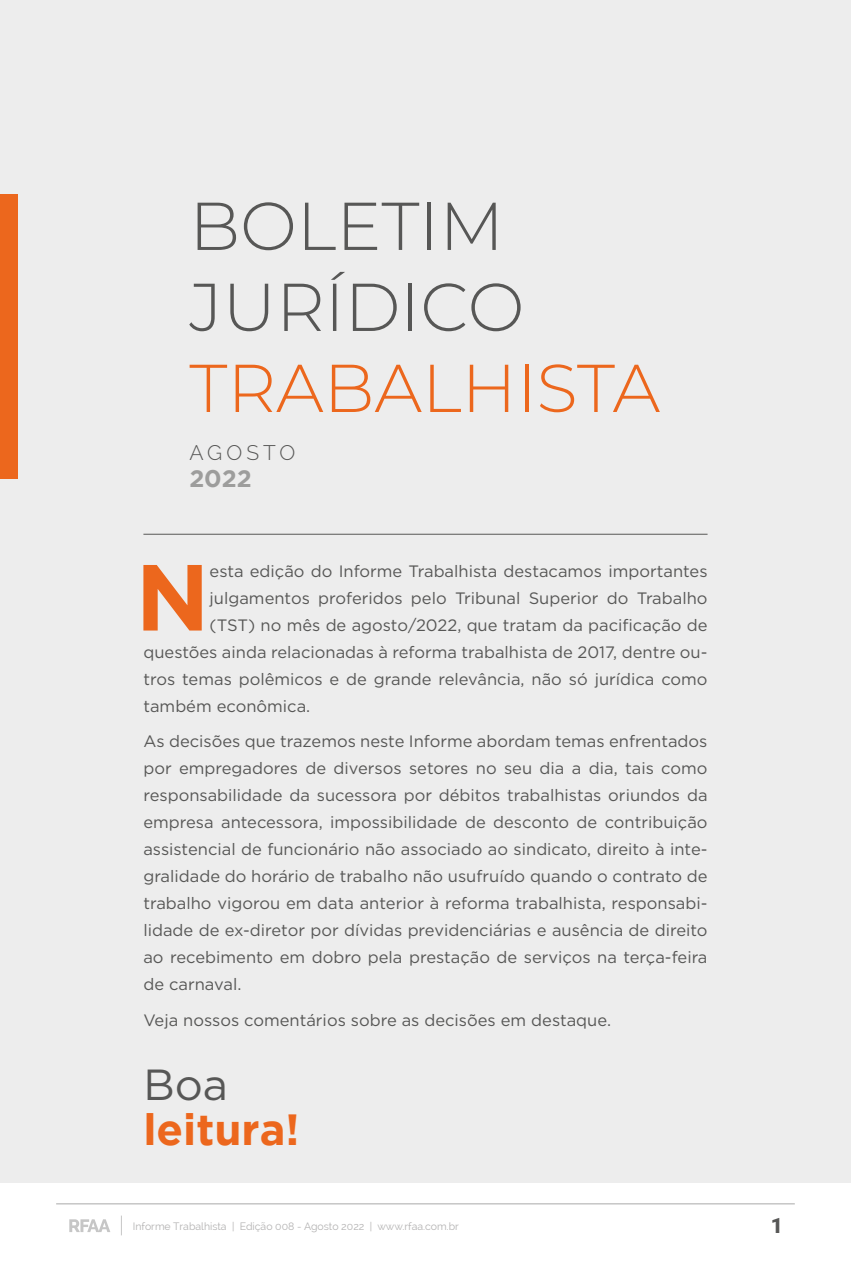
<style>
.page{position:relative;width:851px;height:1276px;background:#fff}
.page>*{position:absolute;margin:0;border:0;box-sizing:border-box;transform-origin:0 0}
.t1{font:700 93.6px "Gotham";color:#ec671d}
.t2{font:300 67.5px/81px "Montserrat";color:#575756}
.t3{font:300 67.5px "Montserrat";color:#ec671d}
.t4{font:700 43.5px "Gotham";color:#ec671d}
.t5{font:43.5px "Gotham";color:#575756}
.t6{font:700 24px "Gotham";color:#9d9d9c}
.t7{font:300 21px "Raleway";letter-spacing:.195em;color:#575756}
.t8{font:900 21px "Roboto";color:#575756}
.t9{font:16.5px/27px "Gotham";color:#575756;text-align:justify}
.t10{font:10.5px "Raleway";color:#b3b2b2}
</style>
<div class="page">
<div style="left:0;top:0;width:850px;height:1182px;background:#ededed"></div>
<div style="left:0;top:194px;width:17px;height:285px;background:#ec671d"></div>
<hr style="left:143px;top:534px;width:564px;height:1px;background:#575756">
<svg style="left:121px;top:1215px;width:1px;height:20px"></svg>
<hr style="left:56px;top:1203px;width:738px;height:1px;background:#c6c6c6">
<svg style="left:69px;top:1219px;width:41px;height:13px"></svg>
<h2 class="t2" style="left:189px;top:183px;width:336px">BOLETIM<br>JURÍDICO</h2>
<h2 class="t3" style="left:189px;top:342px;width:472px">TRABALHISTA</h2>
<p class="t7" style="left:189px;top:440px;width:107px">AGOSTO</p>
<h3 class="t6" style="left:189px;top:464px;width:64px">2022</h3>
<h1 class="t1" style="left:135px;top:543px;width:75px">N</h1>
<p class="t9" style="left:209px;top:557px;width:499px">esta edição do Informe Trabalhista destacamos importantes</p>
<p class="t9" style="left:209px;top:584px;width:499px">julgamentos proferidos pelo Tribunal Superior do Trabalho</p>
<p class="t9" style="left:209px;top:611px;width:499px">(TST) no mês de agosto/2022, que tratam da pacificação de</p>
<p class="t9" style="left:143px;top:638px;width:565px">questões ainda relacionadas à reforma trabalhista de 2017, dentre ou-</p>
<p class="t9" style="left:143px;top:665px;width:565px">tros temas polêmicos e de grande relevância, não só jurídica como</p>
<p class="t9" style="left:143px;top:692px;width:168px">também econômica.</p>
<p class="t9" style="left:143px;top:727px;width:565px">As decisões que trazemos neste Informe abordam temas enfrentados por empregadores de diversos setores no seu dia a dia, tais como responsabilidade da sucessora por débitos trabalhistas oriundos da empresa antecessora, impossibilidade de desconto de contribuição assistencial de funcionário não associado ao sindicato, direito à inte&shy;gralidade do horário de trabalho não usufruído quando o contrato de trabalho vigorou em data anterior à reforma trabalhista, responsabi&shy;lidade de ex-diretor por dívidas previdenciárias e ausência de direito ao recebimento em dobro pela prestação de serviços na terça-feira de carnaval.</p>
<p class="t9" style="left:143px;top:1006px;width:469px">Veja nossos comentários sobre as decisões em destaque.</p>
<h3 class="t5" style="left:143px;top:1057px;width:86px">Boa</h3>
<h3 class="t4" style="left:143px;top:1104px;width:158px">leitura!</h3>
<p class="t10" style="left:133px;top:1220px;width:327px">Informe Trabalhista | Edição 008 - Agosto 2022 | www.rfaa.com.br</p>
<p class="t8" style="left:770px;top:1211px;width:14px">1</p>
</div>
